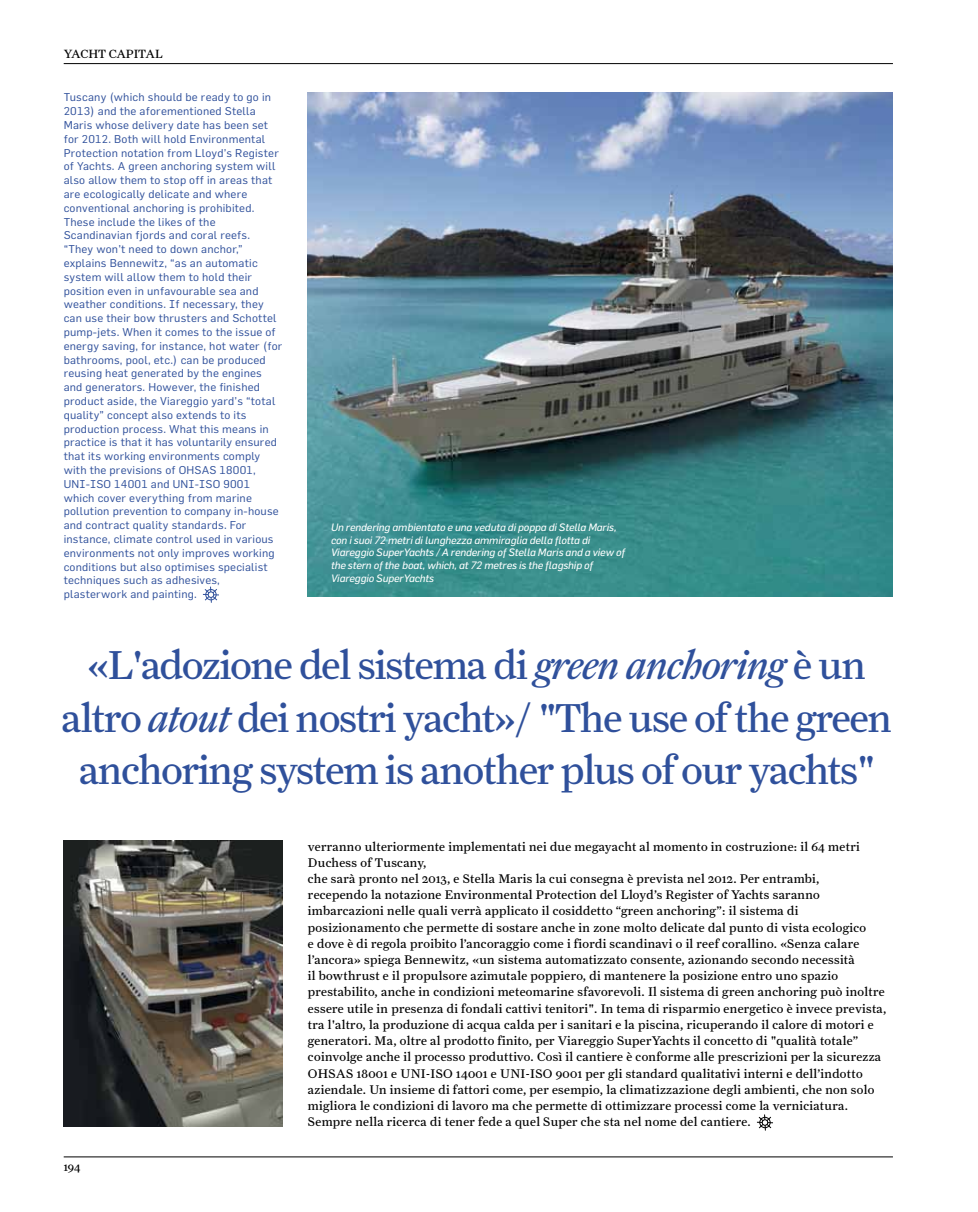
<style>
.page{position:relative;width:978px;height:1212px;background:#fff}
.page>*{position:absolute;margin:0;border:0;box-sizing:border-box;transform-origin:0 0}
.t1{font:40.5px/52.5px "Farnham Text";letter-spacing:-.025em;color:#2f509b;text-align:center}
.t2{font:12.6px/16.2px "Farnham Text";letter-spacing:.025em;color:#000}
.t3{font:12px "Farnham Text";color:#000}
.t4{font:11.1px/13.8px "Flama";letter-spacing:.015em;color:#2f509b;scale:1.05 1}
.t5{font:italic 10.5px/12.8px "Flama";letter-spacing:-.015em;color:#fff}
.s1{font-style:italic}
</style>
<div class="page">
<svg style="left:756px;top:1114px;width:17px;height:17px"></svg>
<svg style="left:202px;top:586px;width:17px;height:17px"></svg>
<img style="left:308px;top:92px;width:585px;height:504px">
<img style="left:64px;top:841px;width:218px;height:286px">
<hr style="left:64px;top:63px;width:829px;height:1px;background:#000">
<hr style="left:64px;top:1156px;width:829px;height:1px;background:#000">
<p class="t3" style="left:64px;top:47px;width:100px">Yacht Capital</p>
<p class="t4" style="left:64px;top:90px;width:210px">Tuscany (which should be ready to go in 2013) and the aforementioned Stella Maris whose delivery date has been set for 2012. Both will hold Environmental Protection notation from Lloyd’s Register of Yachts. A green anchoring system will also allow them to stop off in areas that are ecologically delicate and where conventional anchoring is prohibited.<br>These include the likes of the Scandinavian fjords and coral reefs. “They won’t need to down anchor,” explains Bennewitz, “as an automatic system will allow them to hold their position even in unfavourable sea and weather conditions. If necessary, they can use their bow thrusters and Schottel pump-jets. When it comes to the issue of energy saving, for instance, hot water (for bathrooms, pool, etc.) can be produced reusing heat generated by the engines and generators. However, the finished product aside, the Viareggio yard’s “total quality” concept also extends to its production process. What this means in practice is that it has voluntarily ensured that its working environments comply with the previsions of OHSAS 18001, UNI-ISO 14001 and UNI-ISO 9001 which cover everything from marine pollution prevention to company in-house and contract quality standards. For instance, climate control used in various environments not only improves working conditions but also optimises specialist techniques such as adhesives, plasterwork and painting.</p>
<p class="t5" style="left:331px;top:520px;width:296px">Un rendering ambientato e una veduta di poppa di Stella Maris, con i suoi 72 metri di lunghezza ammiraglia della flotta di Viareggio SuperYachts / A rendering of Stella Maris and a view of the stern of the boat, which, at 72 metres is the flagship of Viareggio SuperYachts</p>
<p class="t1" style="left:62px;top:638px;width:832px">«L'adozione del sistema di <span class="s1">green anchoring</span> è un altro <span class="s1">atout</span> dei nostri yacht»/ "The use of the green anchoring system is another plus of our yachts"</p>
<p class="t3" style="left:64px;top:1160px;width:18px">194</p>
<p class="t2" style="left:308px;top:838px;width:580px">verranno ulteriormente implementati nei due megayacht al momento in costruzione: il 64 metri Duchess of Tuscany,<br>che sarà pronto nel 2013, e Stella Maris la cui consegna è prevista nel 2012. Per entrambi,<br>recependo la notazione Environmental Protection del Lloyd’s Register of Yachts saranno imbarcazioni nelle quali verrà applicato il cosiddetto “green anchoring”: il sistema di posizionamento che permette di sostare anche in zone molto delicate dal punto di vista ecologico<br>e dove è di regola proibito l’ancoraggio come i fiordi scandinavi o il reef corallino. «Senza calare l’ancora» spiega Bennewitz, «un sistema automatizzato consente, azionando secondo necessità<br>il bowthrust e il propulsore azimutale poppiero, di mantenere la posizione entro uno spazio prestabilito, anche in condizioni meteomarine sfavorevoli. Il sistema di green anchoring può inoltre essere utile in presenza di fondali cattivi tenitori". In tema di risparmio energetico è invece prevista, tra l'altro, la produzione di acqua calda per i sanitari e la piscina, ricuperando il calore di motori e generatori. Ma, oltre al prodotto finito, per Viareggio SuperYachts il concetto di "qualità totale” coinvolge anche il processo produttivo. Così il cantiere è conforme alle prescrizioni per la sicurezza OHSAS 18001 e UNI-ISO 14001 e UNI-ISO 9001 per gli standard qualitativi interni e dell’indotto aziendale. Un insieme di fattori come, per esempio, la climatizzazione degli ambienti, che non solo migliora le condizioni di lavoro ma che permette di ottimizzare processi come la verniciatura.<br>Sempre nella ricerca di tener fede a quel Super che sta nel nome del cantiere.</p>
</div>
